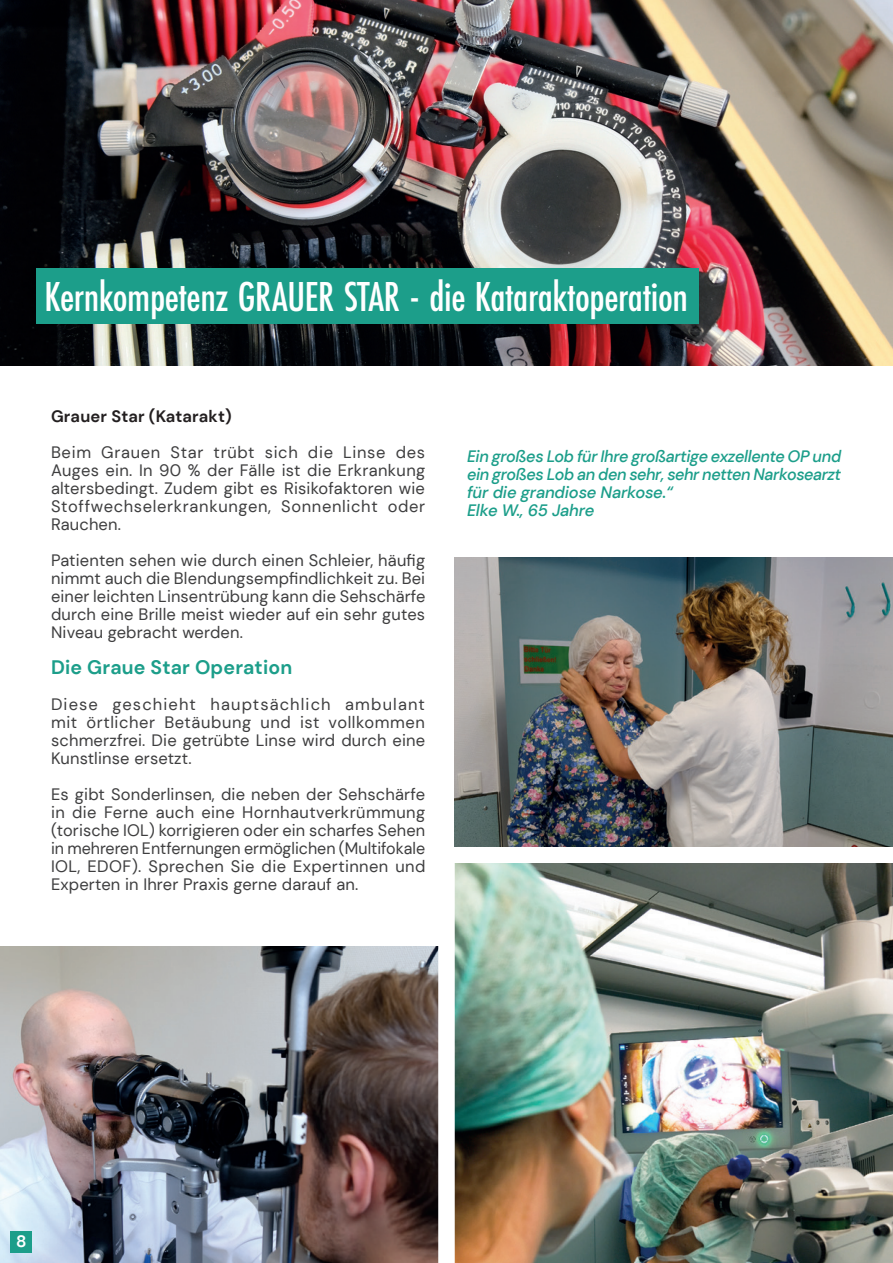
<style>
.page{position:relative;width:893px;height:1263px;background:#fff}
.page>*{position:absolute;margin:0;border:0;box-sizing:border-box;transform-origin:0 0}
.t1{font:500 43.5px "Futura PT Cond";letter-spacing:-.01em;color:#fff}
.t2{font:700 19.5px "DM Sans";letter-spacing:.01em;color:#1c9e8a}
.t3{font:16.5px/18px "DM Sans";letter-spacing:.01em;color:#3e3e3f;text-align:justify}
.t4{font:italic 500 16.5px/18px "DM Sans";letter-spacing:-.02em;color:#1c9e8a;text-align:justify}
.t5{font:700 16.5px "DM Sans";letter-spacing:.01em;color:#231f20}
.t6{font:700 16.5px "DM Sans";color:#fff}
</style>
<div class="page">
<img style="left:0;top:0;width:893px;height:365px">
<div style="left:36px;top:268px;width:663px;height:55px;background:#1c9e8a"></div>
<svg style="left:892px;top:230px;width:1px;height:16px"></svg>
<svg style="left:892px;top:105px;width:1px;height:17px"></svg>
<img style="left:0;top:946px;width:438px;height:317px">
<img style="left:455px;top:864px;width:438px;height:399px">
<img style="left:455px;top:557px;width:438px;height:289px">
<div style="left:11px;top:1231px;width:21px;height:21px;background:#1c9e8a"></div>
<p class="t1" style="left:45px;top:271px;width:645px">Kernkompetenz GRAUER STAR - die Kataraktoperation</p>
<p class="t5" style="left:51px;top:406px;width:182px">Grauer Star (Katarakt)</p>
<p class="t3" style="left:51px;top:443px;width:376px">Beim Grauen Star trübt sich die Linse des Auges ein. In 90 % der Fälle ist die Erkrankung altersbedingt. Zudem gibt es Risikofaktoren wie Stoffwechselerkrankungen, Sonnenlicht oder Rauchen.</p>
<p class="t3" style="left:51px;top:551px;width:376px">Patienten sehen wie durch einen Schleier, häufig nimmt auch die Blendungsempfindlichkeit zu. Bei einer leichten Linsentrübung kann die Sehschärfe durch eine Brille meist wieder auf ein sehr gutes Niveau gebracht werden.</p>
<p class="t2" style="left:51px;top:655px;width:243px">Die Graue Star Operation</p>
<p class="t3" style="left:51px;top:695px;width:376px">Diese geschieht hauptsächlich ambulant mit örtlicher Betäubung und ist vollkommen schmerzfrei. Die getrübte Linse wird durch eine Kunstlinse ersetzt.</p>
<p class="t3" style="left:51px;top:785px;width:376px">Es gibt Sonderlinsen, die neben der Sehschärfe in die Ferne auch eine Hornhautverkrümmung (torische IOL) korrigieren oder ein scharfes Sehen in mehreren Entfernungen ermöglichen (Multifokale IOL, EDOF). Sprechen Sie die Expertinnen und Experten in Ihrer Praxis gerne darauf an.</p>
<p class="t4" style="left:467px;top:447px;width:376px">Ein großes Lob für Ihre großartige exzellente OP und ein großes Lob an den sehr, sehr netten Narkosearzt für die grandiose Narkose.“</p>
<p class="t4" style="left:467px;top:501px;width:129px">Elke W., 65 Jahre</p>
<p class="t6" style="left:16px;top:1231px;width:12px">8</p>
</div>
